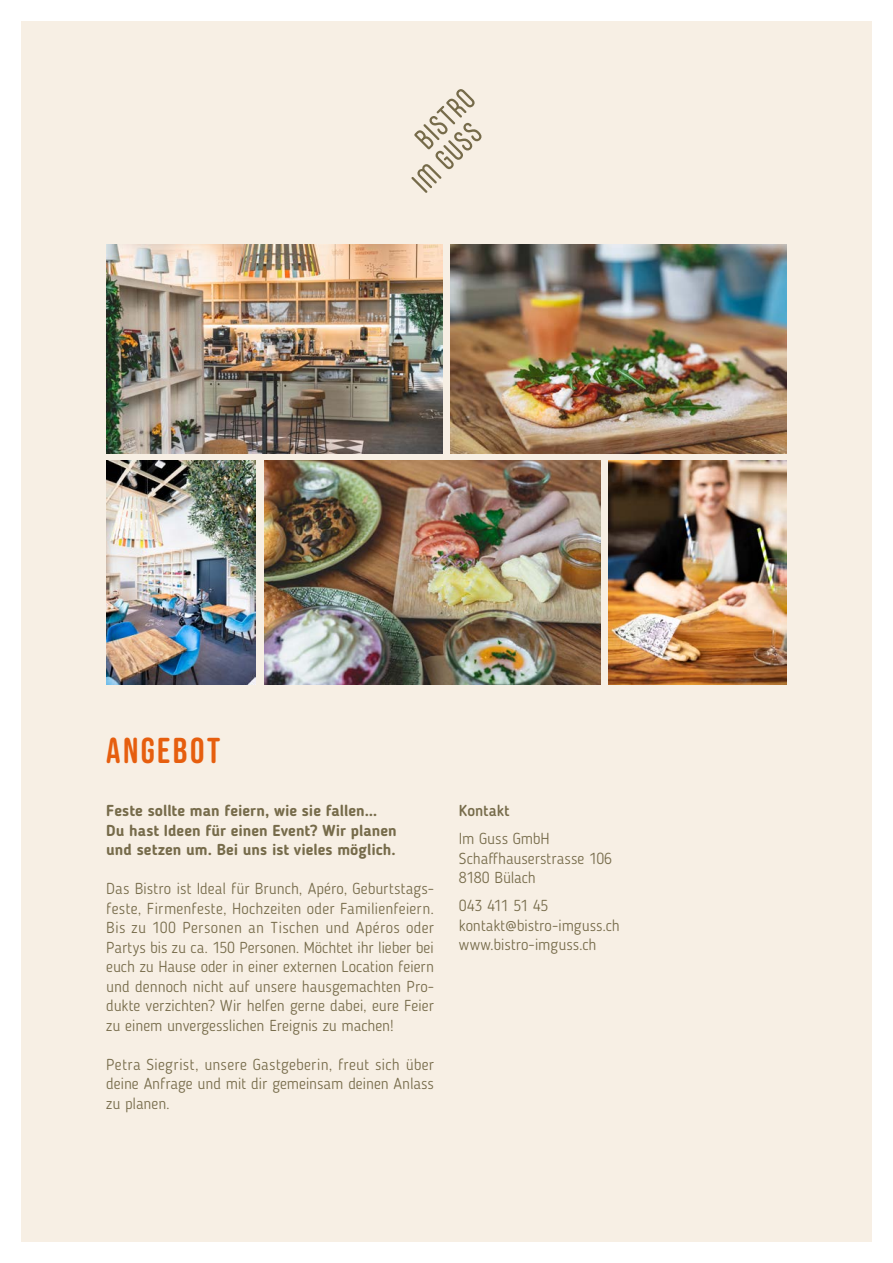
<style>
.page{position:relative;width:893px;height:1263px;background:#fff}
.page>*{position:absolute;margin:0;border:0;box-sizing:border-box;transform-origin:0 0}
.t1{font:36px "Bebas Neue Rounded";letter-spacing:.07em;color:#e65e0e}
.t2{font:300 15.75px/19.5px "Blogger Sans";letter-spacing:-.005em;color:#766b4a;text-align:justify}
.t3{font:700 15.75px/19.5px "Blogger Sans";color:#766b4a}
.t4{font:500 15.75px "Blogger Sans";color:#766b4a}
</style>
<div class="page">
<div style="left:21px;top:21px;width:851px;height:1221px;background:#f7efe4"></div>
<svg style="left:411px;top:89px;width:71px;height:104px"></svg>
<img style="left:106px;top:244px;width:336px;height:209px">
<img style="left:451px;top:244px;width:336px;height:209px">
<img style="left:106px;top:461px;width:150px;height:224px">
<img style="left:608px;top:461px;width:179px;height:224px">
<img style="left:264px;top:461px;width:336px;height:224px">
<h1 class="t1" style="left:106px;top:730px;width:115px">ANGEBOt</h1>
<p class="t3" style="left:106px;top:801px;width:292px">Feste sollte man feiern, wie sie fallen…<br>Du hast Ideen für einen Event? Wir planen und setzen um. Bei uns ist vieles möglich.</p>
<p class="t2" style="left:106px;top:879px;width:329px">Das Bistro ist Ideal für Brunch, Apéro, Geburtstags&shy;feste, Firmenfeste, Hochzeiten oder Familienfeiern.<br>Bis zu 100 Personen an Tischen und Apéros oder Partys bis zu ca. 150 Personen. Möchtet ihr lieber bei euch zu Hause oder in einer externen Location feiern und dennoch nicht auf unsere hausgemachten Pro&shy;dukte verzichten? Wir helfen gerne dabei, eure Feier zu einem unvergesslichen Ereignis zu machen!</p>
<p class="t2" style="left:106px;top:1054px;width:329px">Petra Siegrist, unsere Gastgeberin, freut sich über deine Anfrage und mit dir gemeinsam deinen Anlass zu planen.</p>
<p class="t4" style="left:459px;top:801px;width:52px">Kontakt</p>
<p class="t2" style="left:459px;top:829px;width:155px;text-align:left">Im Guss GmbH<br>Schaffhauserstrasse 106<br>8180 Bülach</p>
<p class="t2" style="left:459px;top:896px;width:163px;text-align:left">043 411 51 45 kontakt@bistro-imguss.ch www.bistro-imguss.ch</p>
</div>
